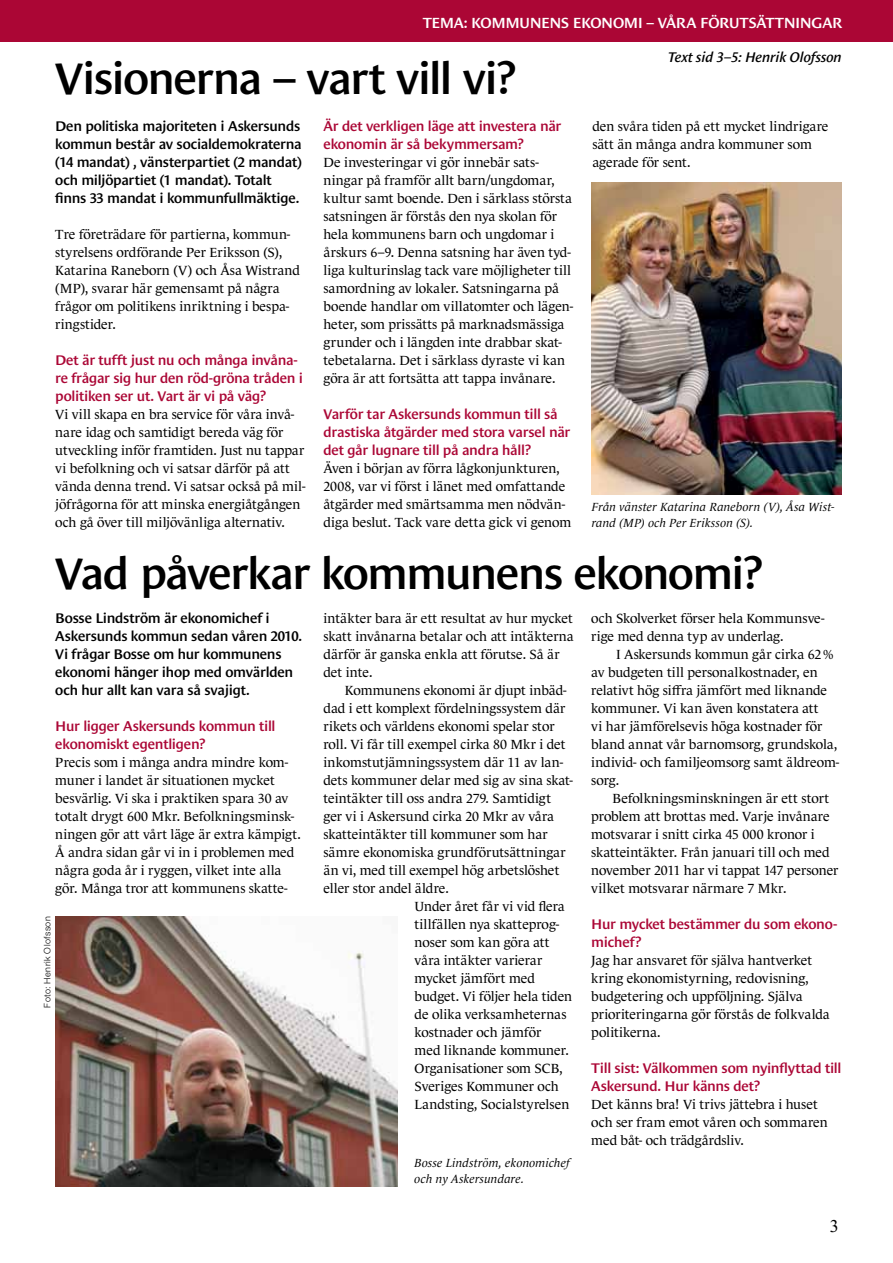
<style>
.page{position:relative;width:893px;height:1263px;background:#fff}
.page>*{position:absolute;margin:0;border:0;box-sizing:border-box;transform-origin:0 0}
.t1{font:600 45px "Le Monde Sans";letter-spacing:-.035em;color:#000}
.t2{font:18px "Times New Roman";color:#000}
.t3{font:600 15px "Le Monde Sans";letter-spacing:-.03em;color:#fff}
.t4{font:600 14.25px/18px "Le Monde Sans";letter-spacing:-.02em;color:#ab0635}
.t5{font:600 14.25px/18px "Le Monde Sans";letter-spacing:-.02em;color:#000}
.t6{font:italic 600 14.25px "Le Monde Sans";letter-spacing:-.015em;color:#000}
.t7{font:13.5px/18px "Le Monde Journal";color:#000}
.t8{font:italic 12px/16.5px "Le Monde Journal";letter-spacing:.01em;color:#000}
.t9{font:300 9px "Helvetica Neue LT";letter-spacing:.05em;color:#000}
.s1{font-family:"Le Monde Sans";font-size:12.75px;color:#fff}
.s2{font-family:"Le Monde Sans";font-weight:900;font-size:24px;color:#fff}
.s3{font-family:"Le Monde Sans";font-weight:900;font-style:normal;font-size:24px;color:#fff}
</style>
<div class="page">
<img style="left:55px;top:916px;width:343px;height:270px">
<div style="left:0;top:0;width:893px;height:41px;background:#ab0635"></div>
<img style="left:592px;top:183px;width:250px;height:311px">
<p class="t3" style="left:423px;top:15px;width:421px">TEMA: KOMMUNENS EKONOMI – VÅRA FÖRUTSÄTTNINGAR</p>
<h1 class="t1" style="left:55px;top:53px;width:463px">Visionerna – vart vill vi?</h1>
<p class="t5" style="left:55px;top:117px;width:248px">Den politiska majoriteten i Askersunds kommun består av socialdemokraterna (14 mandat) , vänsterpartiet (2 mandat) och miljöpartiet (1 mandat). Totalt finns 33 mandat i kommunfullmäktige.</p>
<p class="t7" style="left:55px;top:225px;width:246px">Tre företrädare för partierna, kommun&shy;styrelsens ordförande Per Eriksson (S), Katarina Raneborn (V) och Åsa Wistrand (MP), svarar här gemensamt på några frågor om politikens inriktning i bespa&shy;ringstider.</p>
<p class="t4" style="left:55px;top:351px;width:249px">Det är tufft just nu och många invåna&shy;re frågar sig hur den röd-gröna tråden i politiken ser ut. Vart är vi på väg?</p>
<p class="t7" style="left:55px;top:405px;width:252px">Vi vill skapa en bra service för våra invå&shy;nare idag och samtidigt bereda väg för utveckling inför framtiden. Just nu tappar vi befolkning och vi satsar därför på att vända denna trend. Vi satsar också på mil&shy;jöfrågorna för att minska energiåtgången och gå över till miljövänliga alternativ.</p>
<p class="t4" style="left:323px;top:117px;width:239px">Är det verkligen läge att investera när ekonomin är så bekymmersam?</p>
<p class="t7" style="left:323px;top:153px;width:251px">De investeringar vi gör innebär sats&shy;ningar på framför allt barn/ungdomar, kultur samt boende. Den i särklass största satsningen är förstås den nya skolan för hela kommunens barn och ungdomar i årskurs 6–9. Denna satsning har även tyd&shy;liga kulturinslag tack vare möjligheter till samordning av lokaler. Satsningarna på boende handlar om villatomter och lägen&shy;heter, som prissätts på marknadsmässiga grunder och i längden inte drabbar skat&shy;tebetalarna. Det i särklass dyraste vi kan göra är att fortsätta att tappa invånare.</p>
<p class="t4" style="left:323px;top:405px;width:248px">Varför tar Askersunds kommun till så drastiska åtgärder med stora varsel när det går lugnare till på andra håll?</p>
<p class="t7" style="left:323px;top:459px;width:249px">Även i början av förra lågkonjunkturen, 2008, var vi först i länet med omfattande åtgärder med smärtsamma men nödvän&shy;diga beslut. Tack vare detta gick vi genom</p>
<p class="t6" style="left:668px;top:49px;width:175px">Text sid 3–5: Henrik Olofsson</p>
<p class="t7" style="left:592px;top:117px;width:238px">den svåra tiden på ett mycket lindrigare sätt än många andra kommuner som agerade för sent.<span class="s1">erbetas in i en</span></p>
<p class="t8" style="left:592px;top:498px;width:244px">Från vänster Katarina Raneborn (V), Åsa Wist&shy;rand (MP) och Per Eriksson (S).</p>
<h1 class="t1" style="left:55px;top:548px;width:710px">Vad påverkar kommunens ekonomi?</h1>
<p class="t7" style="left:323px;top:609px;width:252px">intäkter bara är ett resultat av hur mycket skatt invånarna betalar och att intäkterna därför är ganska enkla att förutse. Så är det inte.</p>
<p class="t7" style="left:345px;top:681px;width:223px">Kommunens ekonomi är djupt inbäd-</p>
<p class="t7" style="left:323px;top:699px;width:243px">dad i ett komplext fördelningssystem där</p>
<p class="t7" style="left:323px;top:717px;width:233px">rikets och världens ekonomi spelar stor</p>
<p class="t7" style="left:323px;top:735px;width:244px">roll. Vi får till exempel cirka 80 Mkr i det</p>
<p class="t7" style="left:323px;top:753px;width:241px">inkomstutjämningssystem där 11 av lan-</p>
<p class="t7" style="left:323px;top:771px;width:251px">dets kommuner delar med sig av sina skat-</p>
<p class="t7" style="left:323px;top:789px;width:229px">teintäkter till oss andra 279. Samtidigt</p>
<p class="t7" style="left:323px;top:807px;width:232px">ger vi i Askersund cirka 20 Mkr av våra</p>
<p class="t7" style="left:323px;top:825px;width:226px">skatteintäkter till kommuner som har</p>
<p class="t7" style="left:323px;top:843px;width:244px">sämre ekonomiska grundförutsättningar</p>
<p class="t7" style="left:323px;top:861px;width:237px">än vi, med till exempel hög arbetslöshet</p>
<p class="t7" style="left:323px;top:879px;width:127px">eller stor andel äldre.</p>
<p class="t7" style="left:415px;top:897px;width:152px">Under året får vi vid flera</p>
<p class="t7" style="left:415px;top:915px;width:146px">tillfällen nya skatteprog-</p>
<p class="t7" style="left:415px;top:933px;width:137px">noser som kan göra att</p>
<p class="t7" style="left:415px;top:951px;width:129px">våra intäkter varierar</p>
<p class="t7" style="left:415px;top:969px;width:122px">mycket jämfört med</p>
<p class="t7" style="left:415px;top:987px;width:159px">budget. Vi följer hela tiden</p>
<p class="t7" style="left:415px;top:1005px;width:153px">de olika verksamheternas</p>
<p class="t7" style="left:415px;top:1023px;width:128px">kostnader och jämför</p>
<p class="t7" style="left:415px;top:1041px;width:156px">med liknande kommuner.</p>
<p class="t7" style="left:415px;top:1059px;width:150px">Organisationer som SCB,</p>
<p class="t7" style="left:415px;top:1077px;width:146px">Sveriges Kommuner och</p>
<p class="t7" style="left:415px;top:1095px;width:156px">Landsting, Socialstyrelsen</p>
<p class="t5" style="left:55px;top:610px;width:248px">Bosse Lindström är ekonomichef i Askersunds kommun sedan våren 2010.<br>Vi frågar Bosse om hur kommunens ekonomi hänger ihop med omvärlden och hur allt kan vara så svajigt.</p>
<p class="t4" style="left:55px;top:718px;width:222px">Hur ligger Askersunds kommun till ekonomiskt egentligen?</p>
<p class="t7" style="left:55px;top:754px;width:247px">Precis som i många andra mindre kom&shy;muner i landet är situationen mycket besvärlig. Vi ska i praktiken spara 30 av totalt drygt 600 Mkr. Befolkningsminsk&shy;ningen gör att vårt läge är extra kämpigt.<br>Å andra sidan går vi in i problemen med några goda år i ryggen, vilket inte alla gör. Många tror att kommunens skatte-</p>
<p class="t7" style="left:591px;top:609px;width:235px">och Skolverket förser hela Kommunsve&shy;rige med denna typ av underlag.</p>
<p class="t7" style="left:591px;top:645px;width:249px;text-indent:25px">I Askersunds kommun går cirka 62% av budgeten till personalkostnader, en relativt hög siffra jämfört med liknande kommuner. Vi kan även konstatera att<br>vi har jämförelsevis höga kostnader för bland annat vår barnomsorg, grundskola, individ- och familjeomsorg samt äldreom&shy;sorg.</p>
<p class="t7" style="left:591px;top:789px;width:249px;text-indent:21px">Befolkningsminskningen är ett stort problem att brottas med. Varje invånare motsvarar i snitt cirka 45 000 kronor i skatteintäkter. Från januari till och med november 2011 har vi tappat 147 personer vilket motsvarar närmare 7 Mkr.</p>
<p class="t4" style="left:591px;top:915px;width:247px">Hur mycket bestämmer du som ekono&shy;michef?</p>
<p class="t7" style="left:591px;top:951px;width:240px">Jag har ansvaret för själva hantverket kring ekonomistyrning, redovisning, budgetering och uppföljning. Själva prioriteringarna gör förstås de folkvalda politikerna.</p>
<p class="t4" style="left:591px;top:1059px;width:252px">Till sist: Välkommen som nyinflyttad till<br>Askersund. Hur känns det?</p>
<p class="t7" style="left:591px;top:1095px;width:238px">Det känns bra! Vi trivs jättebra i huset och ser fram emot våren och sommaren med båt- och trädgårdsliv.<span class="s2">s</span></p>
<p class="t9" style="left:42px;top:1007px;width:93px;rotate:-90deg">Foto: Henrik Olofsson</p>
<p class="t8" style="left:415px;top:1154px;width:157px">Bosse Lindström, ekonomichef och ny Askersundare.<span class="s3">e</span></p>
<h2 class="t2" style="left:830px;top:1216px;width:10px">3</h2>
</div>
